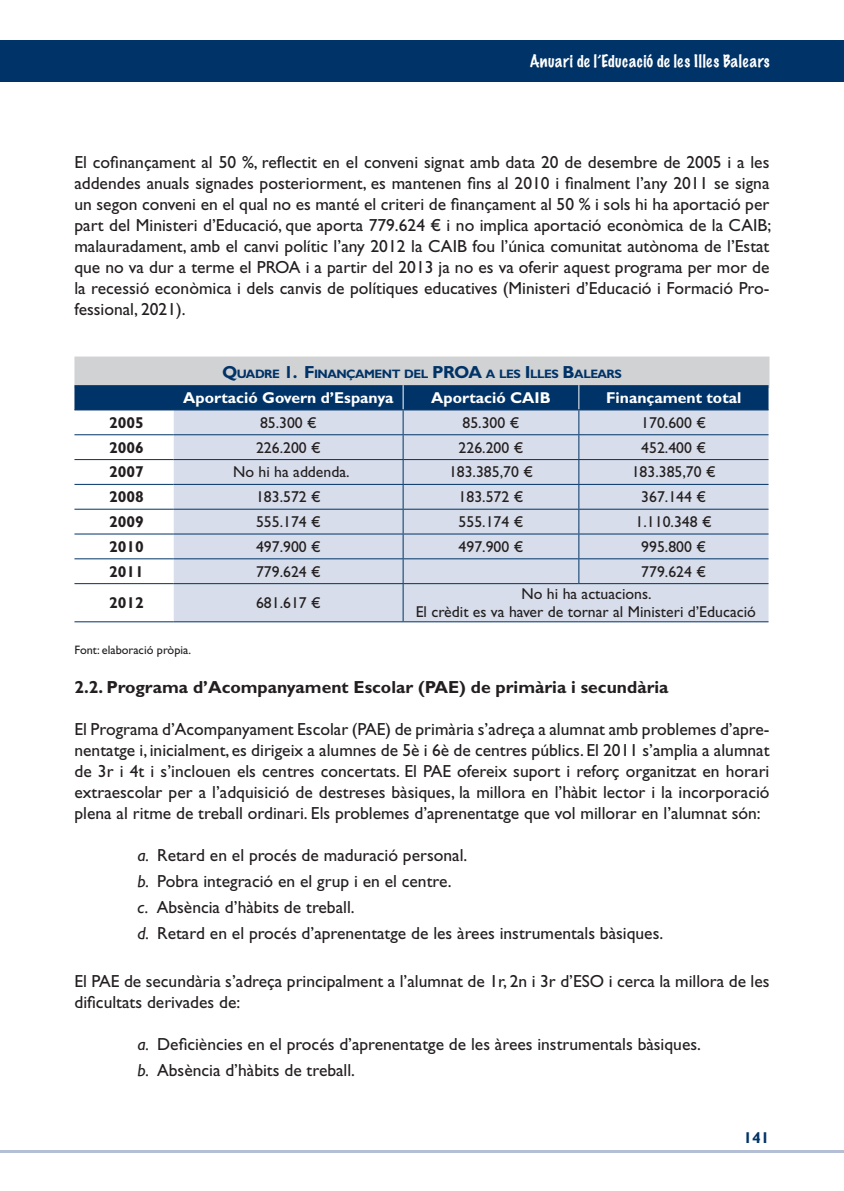
<style>
.page{position:relative;width:844px;height:1191px;background:#fff}
.page>*{position:absolute;margin:0;border:0;box-sizing:border-box;transform-origin:0 0}
.t1{font:17.5px/21px "Gill Sans Std";color:#231f20}
.t2{font:700 17.5px "Gill Sans Std";color:#231f20}
.t3{font:15.75px/17.5px "Gill Sans Std";color:#231f20;text-align:center}
.t4{font:700 15.75px "Gill Sans Std";color:#fff}
.t5{font:100 15.75px "Marker Felt";letter-spacing:.03em;color:#fff}
.t6{font:700 15.75px "Gill Sans Std";color:#231f20}
.t7{font:700 15.75px "Gill Sans Std";color:#003367}
.t8{font:700 12.25px "Gill Sans Std";letter-spacing:-.045em;color:#003367}
.t9{font:12.25px "Gill Sans Std";color:#231f20}
.s1{font-size:17.5px}
.s2{font-style:italic}
</style>
<div class="page">
<div style="left:0;top:40px;width:843px;height:42px;background:#003367"></div>
<hr style="left:0;top:1150px;width:843px;height:2px;background:#b4bed5">
<div style="left:74px;top:356px;width:695px;height:32px;background:#d1d2d4"></div>
<div style="left:174px;top:584px;width:594px;height:37px;background:#d7ddea"></div>
<hr style="left:402px;top:584px;width:1px;height:37px;background:#003367">
<svg style="left:74px;top:385px;width:694px;height:198px;background:#bec9da"></svg>
<hr style="left:74px;top:409px;width:100px;height:1px;background:#003367">
<hr style="left:174px;top:409px;width:229px;height:1px;background:#003367">
<hr style="left:403px;top:409px;width:175px;height:1px;background:#003367">
<hr style="left:578px;top:409px;width:190px;height:1px;background:#003367">
<hr style="left:74px;top:434px;width:100px;height:1px;background:#003367">
<hr style="left:174px;top:434px;width:229px;height:1px;background:#003367">
<hr style="left:403px;top:434px;width:175px;height:1px;background:#003367">
<hr style="left:578px;top:434px;width:190px;height:1px;background:#003367">
<hr style="left:74px;top:459px;width:100px;height:1px;background:#003367">
<hr style="left:174px;top:459px;width:229px;height:1px;background:#003367">
<hr style="left:403px;top:459px;width:175px;height:1px;background:#003367">
<hr style="left:578px;top:459px;width:190px;height:1px;background:#003367">
<hr style="left:74px;top:484px;width:100px;height:1px;background:#003367">
<hr style="left:174px;top:484px;width:229px;height:1px;background:#003367">
<hr style="left:403px;top:484px;width:175px;height:1px;background:#003367">
<hr style="left:578px;top:484px;width:190px;height:1px;background:#003367">
<hr style="left:74px;top:509px;width:100px;height:1px;background:#003367">
<hr style="left:174px;top:509px;width:229px;height:1px;background:#003367">
<hr style="left:403px;top:509px;width:175px;height:1px;background:#003367">
<hr style="left:578px;top:509px;width:190px;height:1px;background:#003367">
<hr style="left:74px;top:533px;width:100px;height:1px;background:#003367">
<hr style="left:174px;top:533px;width:229px;height:1px;background:#003367">
<hr style="left:403px;top:533px;width:175px;height:1px;background:#003367">
<hr style="left:578px;top:533px;width:190px;height:1px;background:#003367">
<hr style="left:74px;top:558px;width:100px;height:1px;background:#003367">
<hr style="left:174px;top:558px;width:229px;height:1px;background:#003367">
<hr style="left:403px;top:558px;width:175px;height:1px;background:#003367">
<hr style="left:578px;top:558px;width:190px;height:1px;background:#003367">
<hr style="left:74px;top:583px;width:100px;height:1px;background:#003367">
<hr style="left:174px;top:583px;width:229px;height:1px;background:#003367">
<hr style="left:403px;top:583px;width:175px;height:1px;background:#003367">
<hr style="left:578px;top:583px;width:190px;height:1px;background:#003367">
<hr style="left:74px;top:621px;width:100px;height:1px;background:#003367">
<hr style="left:174px;top:621px;width:229px;height:1px;background:#003367">
<hr style="left:403px;top:621px;width:175px;height:1px;background:#003367">
<hr style="left:578px;top:621px;width:190px;height:1px;background:#003367">
<p class="t5" style="left:529px;top:49px;width:241px">Anuari de l’Educació de les Illes Balears</p>
<p class="t1" style="left:74px;top:152px;width:698px;text-align:justify">El cofinançament al 50 %, reflectit en el conveni signat amb data 20 de desembre de 2005 i a les addendes anuals signades posteriorment, es mantenen fins al 2010 i finalment l’any 2011 se signa un segon conveni en el qual no es manté el criteri de finançament al 50 % i sols hi ha aportació per part del Ministeri d’Educació, que aporta 779.624 € i no implica aportació econòmica de la CAIB; malauradament, amb el canvi polític l’any 2012 la CAIB fou l’única comunitat autònoma de l’Estat que no va dur a terme el PROA i a partir del 2013 ja no es va oferir aquest programa per mor de la recessió econòmica i dels canvis de polítiques educatives (Ministeri d’Educació i Formació Pro&shy;fessional, 2021).</p>
<p class="t8" style="left:222px;top:367px;width:401px"><span class="s1">Q</span>UADRE <span class="s1">1. F</span>INANÇAMENT DEL <span class="s1">PROA</span> A LES <span class="s1">I</span> LLES <span class="s1">B</span>ALEARS</p>
<p class="t4" style="left:183px;top:388px;width:212px">Aportació Govern d’Espanya</p>
<p class="t4" style="left:431px;top:388px;width:121px">Aportació CAIB</p>
<p class="t4" style="left:606px;top:388px;width:137px">Finançament total</p>
<p class="t6" style="left:109px;top:413px;width:36px">2005</p>
<p class="t3" style="left:260px;top:414px;width:58px">85.300 €</p>
<p class="t3" style="left:462px;top:414px;width:58px">85.300 €</p>
<p class="t3" style="left:641px;top:414px;width:66px">170.600 €</p>
<p class="t6" style="left:109px;top:438px;width:36px">2006</p>
<p class="t3" style="left:256px;top:438px;width:66px">226.200 €</p>
<p class="t3" style="left:458px;top:438px;width:66px">226.200 €</p>
<p class="t3" style="left:641px;top:438px;width:66px">452.400 €</p>
<p class="t6" style="left:109px;top:463px;width:36px">2007</p>
<p class="t3" style="left:233px;top:463px;width:118px">No hi ha addenda.</p>
<p class="t3" style="left:449px;top:463px;width:85px">183.385,70 €</p>
<p class="t3" style="left:631px;top:463px;width:85px">183.385,70 €</p>
<p class="t6" style="left:109px;top:487px;width:36px">2008</p>
<p class="t3" style="left:256px;top:488px;width:66px">183.572 €</p>
<p class="t3" style="left:458px;top:488px;width:66px">183.572 €</p>
<p class="t3" style="left:641px;top:488px;width:66px">367.144 €</p>
<p class="t6" style="left:109px;top:512px;width:36px">2009</p>
<p class="t3" style="left:256px;top:513px;width:66px">555.174 €</p>
<p class="t3" style="left:458px;top:513px;width:66px">555.174 €</p>
<p class="t3" style="left:635px;top:513px;width:78px">1.110.348 €</p>
<p class="t6" style="left:109px;top:537px;width:36px">2010</p>
<p class="t3" style="left:256px;top:538px;width:66px">497.900 €</p>
<p class="t3" style="left:458px;top:538px;width:66px">497.900 €</p>
<p class="t3" style="left:641px;top:538px;width:66px">995.800 €</p>
<p class="t6" style="left:109px;top:562px;width:36px">2011</p>
<p class="t3" style="left:256px;top:562px;width:66px">779.624 €</p>
<p class="t3" style="left:641px;top:562px;width:66px">779.624 €</p>
<p class="t6" style="left:109px;top:593px;width:36px">2012</p>
<p class="t3" style="left:256px;top:594px;width:66px">681.617 €</p>
<p class="t3" style="left:415px;top:585px;width:341px">No hi ha actuacions.<br>El crèdit es va haver de tornar al Ministeri d’Educació</p>
<p class="t9" style="left:74px;top:643px;width:118px">Font: elaboració pròpia.</p>
<p class="t2" style="left:74px;top:677px;width:595px">2.2. Programa d’Acompanyament Escolar (PAE) de primària i secundària</p>
<p class="t1" style="left:74px;top:719px;width:696px;text-align:justify">El Programa d’Acompanyament Escolar (PAE) de primària s’adreça a alumnat amb problemes d’apre&shy;nentatge i, inicialment, es dirigeix a alumnes de 5è i 6è de centres públics. El 2011 s’amplia a alumnat de 3r i 4t i s’inclouen els centres concertats. El PAE ofereix suport i reforç organitzat en horari extraescolar per a l’adquisició de destreses bàsiques, la millora en l’hàbit lector i la incorporació plena al ritme de treball ordinari. Els problemes d’aprenentatge que vol millorar en l’alumnat són:</p>
<p class="t1" style="left:137px;top:842px;width:527px;line-height:25.9px"><span class="s2">a.</span> Retard en el procés de maduració personal.<br><span class="s2">b.</span> Pobra integració en el grup i en el centre.<br><span class="s2">c.</span> Absència d’hàbits de treball.<br><span class="s2">d.</span> Retard en el procés d’aprenentatge de les àrees instrumentals bàsiques.</p>
<p class="t1" style="left:74px;top:971px;width:696px">El PAE de secundària s’adreça principalment a l’alumnat de 1r, 2n i 3r d’ESO i cerca la millora de les dificultats derivades de:</p>
<p class="t1" style="left:137px;top:1031px;width:564px;line-height:25.9px"><span class="s2">a.</span> Deficiències en el procés d’aprenentatge de les àrees instrumentals bàsiques. <span class="s2">b.</span> Absència d’hàbits de treball.</p>
<p class="t7" style="left:743px;top:1128px;width:28px">141</p>
</div>
